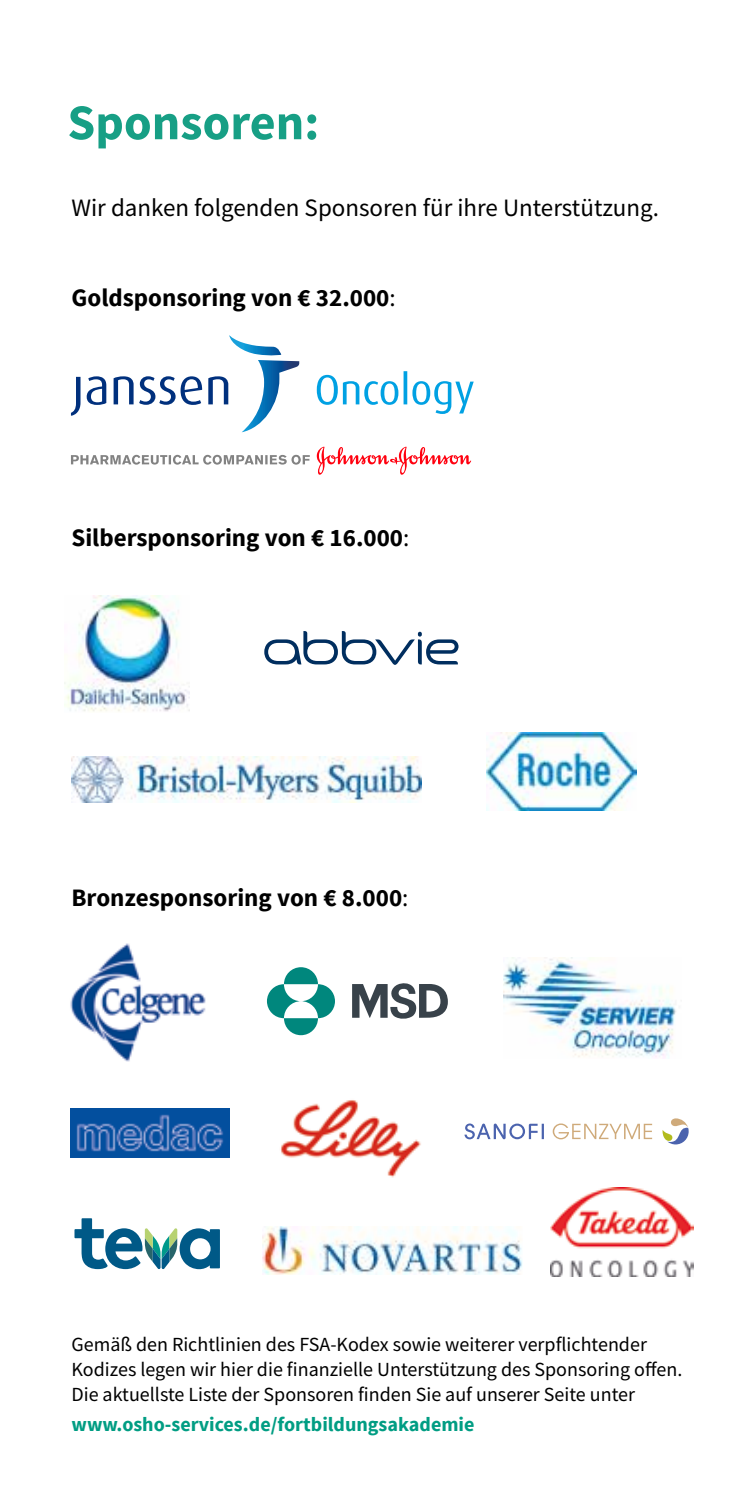
<style>
.page{position:relative;width:745px;height:1489px;background:#fff}
.page>*{position:absolute;margin:0;border:0;box-sizing:border-box;transform-origin:0 0}
.t1{font:700 50px "Source Sans Pro";color:#179f85}
.t2{font:700 25px "Source Sans Pro";color:#000}
.t3{font:25px "Source Sans Pro";color:#000}
.t4{font:20px/25px "Source Sans Pro";color:#000}
.t5{font:700 20px "Source Sans Pro";color:#009d83}
.s1{font-weight:400}
</style>
<div class="page">
<img style="left:280px;top:1100px;width:141px;height:78px">
<svg style="left:264px;top:631px;width:194px;height:33px"></svg>
<img style="left:65px;top:595px;width:124px;height:117px">
<svg style="left:267px;top:984px;width:34px;height:34px"></svg>
<svg style="left:301px;top:984px;width:34px;height:34px"></svg>
<svg style="left:284px;top:967px;width:34px;height:17px"></svg>
<svg style="left:284px;top:1018px;width:34px;height:17px"></svg>
<svg style="left:352px;top:983px;width:95px;height:36px"></svg>
<img style="left:70px;top:943px;width:136px;height:118px">
<img style="left:71px;top:1108px;width:158px;height:49px">
<img style="left:503px;top:957px;width:173px;height:101px">
<img style="left:550px;top:1187px;width:143px;height:88px">
<img style="left:486px;top:733px;width:149px;height:77px">
<img style="left:72px;top:756px;width:349px;height:46px">
<svg style="left:316px;top:446px;width:155px;height:28px"></svg>
<svg style="left:71px;top:455px;width:238px;height:9px"></svg>
<svg style="left:316px;top:371px;width:157px;height:43px"></svg>
<svg style="left:71px;top:335px;width:228px;height:97px"></svg>
<svg style="left:74px;top:1218px;width:146px;height:51px"></svg>
<img style="left:262px;top:1226px;width:260px;height:47px">
<svg style="left:464px;top:1123px;width:79px;height:16px"></svg>
<svg style="left:552px;top:1123px;width:99px;height:16px"></svg>
<svg style="left:662px;top:1118px;width:26px;height:26px"></svg>
<h1 class="t1" style="left:67px;top:90px;width:253px">Sponsoren:</h1>
<p class="t3" style="left:71px;top:191px;width:588px">Wir danken folgenden Sponsoren für ihre Unterstützung.</p>
<p class="t2" style="left:71px;top:281px;width:325px">Goldsponsoring von € 32.000<span class="s1">:</span></p>
<p class="t2" style="left:71px;top:521px;width:339px">Silbersponsoring von € 16.000<span class="s1">:</span></p>
<p class="t2" style="left:71px;top:881px;width:338px">Bronzesponsoring von € 8.000<span class="s1">:</span></p>
<p class="t4" style="left:71px;top:1331px;width:612px">Gemäß den Richtlinien des FSA-Kodex sowie weiterer verpflichtender<br>Kodizes legen wir hier die finanzielle Unterstützung des Sponsoring offen.<br>Die aktuellste Liste der Sponsoren finden Sie auf unserer Seite unter</p>
<p class="t5" style="left:71px;top:1411px;width:404px">www.osho-services.de/fortbildungsakademie</p>
</div>
